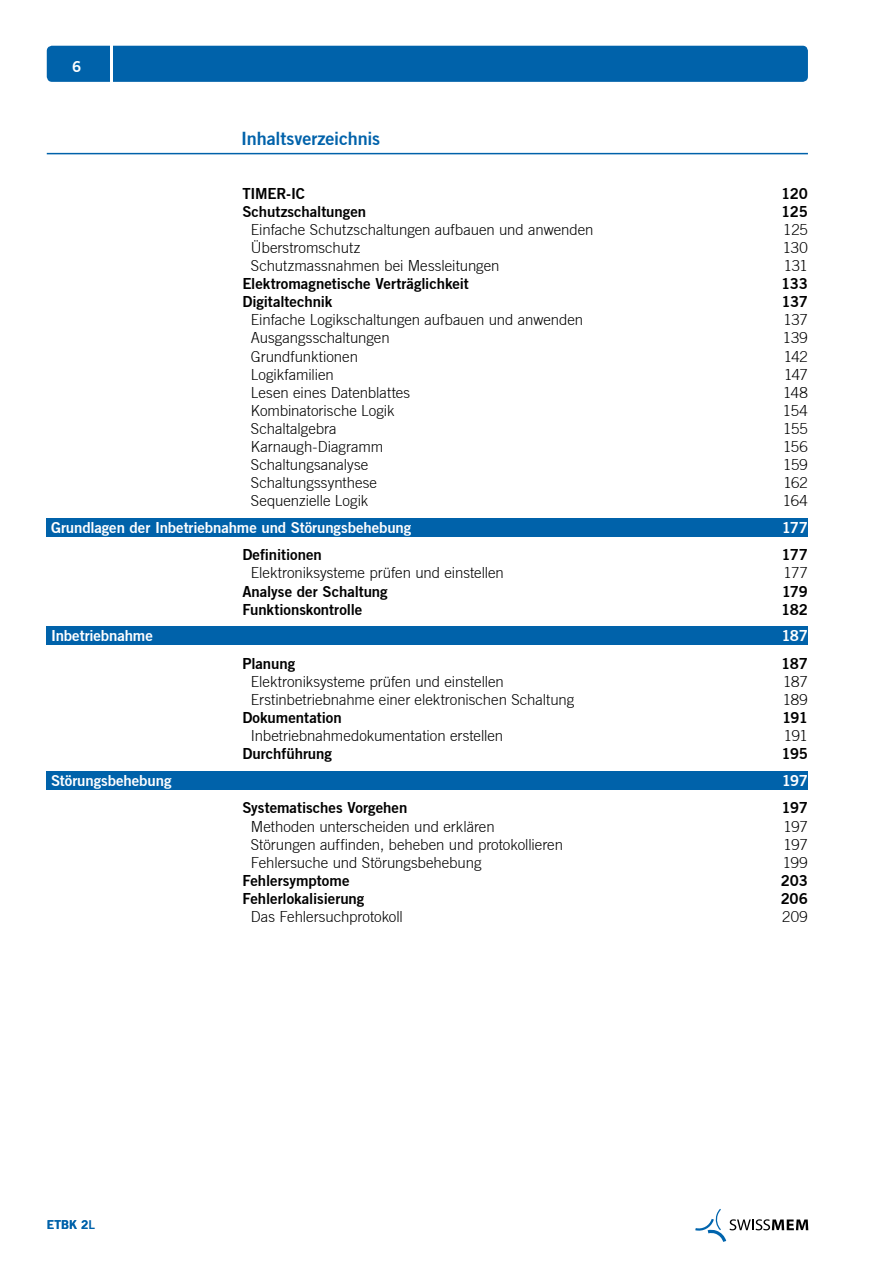
<style>
.page{position:relative;width:893px;height:1263px;background:#fff}
.page>*{position:absolute;margin:0;border:0;box-sizing:border-box;transform-origin:0 0}
.t1{font:18px "Trade Gothic Bold Two";letter-spacing:-.01em;color:#0062aa}
.t2{font:300 15px "Trade Gothic";color:#000}
.t3{font:15px "Trade Gothic Bold Two";letter-spacing:-.005em;color:#000}
.t4{font:15px "Trade Gothic Bold Two";letter-spacing:-.005em;color:#fff}
.t5{font:12px "Trade Gothic Bold Two";letter-spacing:.005em;color:#0062aa}
</style>
<div class="page">
<div style="left:47px;top:46px;width:761px;height:36px;background:#0062aa;border-radius:5px"></div>
<hr style="left:111px;top:36px;width:2px;height:54px;background:#fff">
<hr style="left:47px;top:153px;width:761px;height:1px;background:#0062aa">
<svg style="left:695px;top:1209px;width:113px;height:33px"></svg>
<div style="left:47px;top:518px;width:761px;height:18px;background:#0062aa"></div>
<div style="left:47px;top:626px;width:761px;height:18px;background:#0062aa"></div>
<div style="left:47px;top:771px;width:761px;height:18px;background:#0062aa"></div>
<p class="t4" style="left:72px;top:58px;width:11px">6</p>
<p class="t1" style="left:241px;top:127px;width:140px">Inhaltsverzeichnis</p>
<p class="t3" style="left:242px;top:184px;width:64px">TIMER-IC</p>
<p class="t3" style="left:781px;top:184px;width:28px">120</p>
<p class="t3" style="left:242px;top:202px;width:125px">Schutzschaltungen</p>
<p class="t3" style="left:781px;top:202px;width:28px">125</p>
<p class="t2" style="left:251px;top:221px;width:344px">Einfache Schutzschaltungen aufbauen und anwenden</p>
<p class="t2" style="left:783px;top:221px;width:26px">125</p>
<p class="t2" style="left:251px;top:239px;width:111px">Überstromschutz</p>
<p class="t2" style="left:783px;top:239px;width:27px">130</p>
<p class="t2" style="left:251px;top:257px;width:250px">Schutzmassnahmen bei Messleitungen</p>
<p class="t2" style="left:784px;top:257px;width:26px">131</p>
<p class="t3" style="left:242px;top:274px;width:228px">Elektromagnetische Verträglichkeit</p>
<p class="t3" style="left:781px;top:274px;width:28px">133</p>
<p class="t3" style="left:242px;top:293px;width:92px">Digitaltechnik</p>
<p class="t3" style="left:781px;top:293px;width:28px">137</p>
<p class="t2" style="left:251px;top:311px;width:334px">Einfache Logikschaltungen aufbauen und anwenden</p>
<p class="t2" style="left:783px;top:311px;width:26px">137</p>
<p class="t2" style="left:251px;top:329px;width:140px">Ausgangsschaltungen</p>
<p class="t2" style="left:783px;top:329px;width:26px">139</p>
<p class="t2" style="left:251px;top:347px;width:109px">Grundfunktionen</p>
<p class="t2" style="left:784px;top:347px;width:26px">142</p>
<p class="t2" style="left:251px;top:365px;width:84px">Logikfamilien</p>
<p class="t2" style="left:784px;top:365px;width:25px">147</p>
<p class="t2" style="left:251px;top:383px;width:161px">Lesen eines Datenblattes</p>
<p class="t2" style="left:783px;top:383px;width:26px">148</p>
<p class="t2" style="left:251px;top:401px;width:145px">Kombinatorische Logik</p>
<p class="t2" style="left:783px;top:401px;width:27px">154</p>
<p class="t2" style="left:251px;top:420px;width:87px">Schaltalgebra</p>
<p class="t2" style="left:783px;top:420px;width:26px">155</p>
<p class="t2" style="left:251px;top:438px;width:134px">Karnaugh-Diagramm</p>
<p class="t2" style="left:783px;top:438px;width:26px">156</p>
<p class="t2" style="left:251px;top:456px;width:119px">Schaltungsanalyse</p>
<p class="t2" style="left:783px;top:456px;width:26px">159</p>
<p class="t2" style="left:251px;top:474px;width:128px">Schaltungssynthese</p>
<p class="t2" style="left:783px;top:474px;width:26px">162</p>
<p class="t2" style="left:251px;top:492px;width:119px">Sequenzielle Logik</p>
<p class="t2" style="left:783px;top:492px;width:26px">164</p>
<p class="t4" style="left:51px;top:518px;width:362px">Grundlagen der Inbetriebnahme und Störungsbehebung</p>
<p class="t4" style="left:782px;top:518px;width:28px">177</p>
<p class="t3" style="left:242px;top:546px;width:81px">Definitionen</p>
<p class="t3" style="left:782px;top:546px;width:28px">177</p>
<p class="t2" style="left:251px;top:564px;width:255px">Elektroniksysteme prüfen und einstellen</p>
<p class="t2" style="left:784px;top:564px;width:26px">177</p>
<p class="t3" style="left:242px;top:582px;width:147px">Analyse der Schaltung</p>
<p class="t3" style="left:782px;top:582px;width:28px">179</p>
<p class="t3" style="left:242px;top:600px;width:122px">Funktionskontrolle</p>
<p class="t3" style="left:781px;top:600px;width:28px">182</p>
<p class="t4" style="left:51px;top:626px;width:103px">Inbetriebnahme</p>
<p class="t4" style="left:781px;top:626px;width:28px">187</p>
<p class="t3" style="left:242px;top:654px;width:54px">Planung</p>
<p class="t3" style="left:781px;top:654px;width:28px">187</p>
<p class="t2" style="left:251px;top:673px;width:255px">Elektroniksysteme prüfen und einstellen</p>
<p class="t2" style="left:783px;top:673px;width:26px">187</p>
<p class="t2" style="left:251px;top:691px;width:325px">Erstinbetriebnahme einer elektronischen Schaltung</p>
<p class="t2" style="left:783px;top:691px;width:27px">189</p>
<p class="t3" style="left:242px;top:708px;width:101px">Dokumentation</p>
<p class="t3" style="left:782px;top:708px;width:27px">191</p>
<p class="t2" style="left:251px;top:727px;width:254px">Inbetriebnahmedokumentation erstellen</p>
<p class="t2" style="left:784px;top:727px;width:26px">191</p>
<p class="t3" style="left:242px;top:744px;width:91px">Durchführung</p>
<p class="t3" style="left:781px;top:744px;width:28px">195</p>
<p class="t4" style="left:51px;top:771px;width:122px">Störungsbehebung</p>
<p class="t4" style="left:782px;top:771px;width:28px">197</p>
<p class="t3" style="left:242px;top:799px;width:167px">Systematisches Vorgehen</p>
<p class="t3" style="left:782px;top:799px;width:28px">197</p>
<p class="t2" style="left:251px;top:817px;width:245px">Methoden unterscheiden und erklären</p>
<p class="t2" style="left:783px;top:817px;width:26px">197</p>
<p class="t2" style="left:251px;top:835px;width:314px">Störungen auffinden, beheben und protokollieren</p>
<p class="t2" style="left:783px;top:835px;width:26px">197</p>
<p class="t2" style="left:251px;top:853px;width:232px">Fehlersuche und Störungsbehebung</p>
<p class="t2" style="left:783px;top:853px;width:27px">199</p>
<p class="t3" style="left:242px;top:871px;width:109px">Fehlersymptome</p>
<p class="t3" style="left:781px;top:871px;width:29px">203</p>
<p class="t3" style="left:242px;top:889px;width:124px">Fehlerlokalisierung</p>
<p class="t3" style="left:781px;top:889px;width:29px">206</p>
<p class="t2" style="left:251px;top:908px;width:154px">Das Fehlersuchprotokoll</p>
<p class="t2" style="left:782px;top:908px;width:27px">209</p>
<p class="t5" style="left:47px;top:1217px;width:50px">ETBK 2L</p>
</div>
